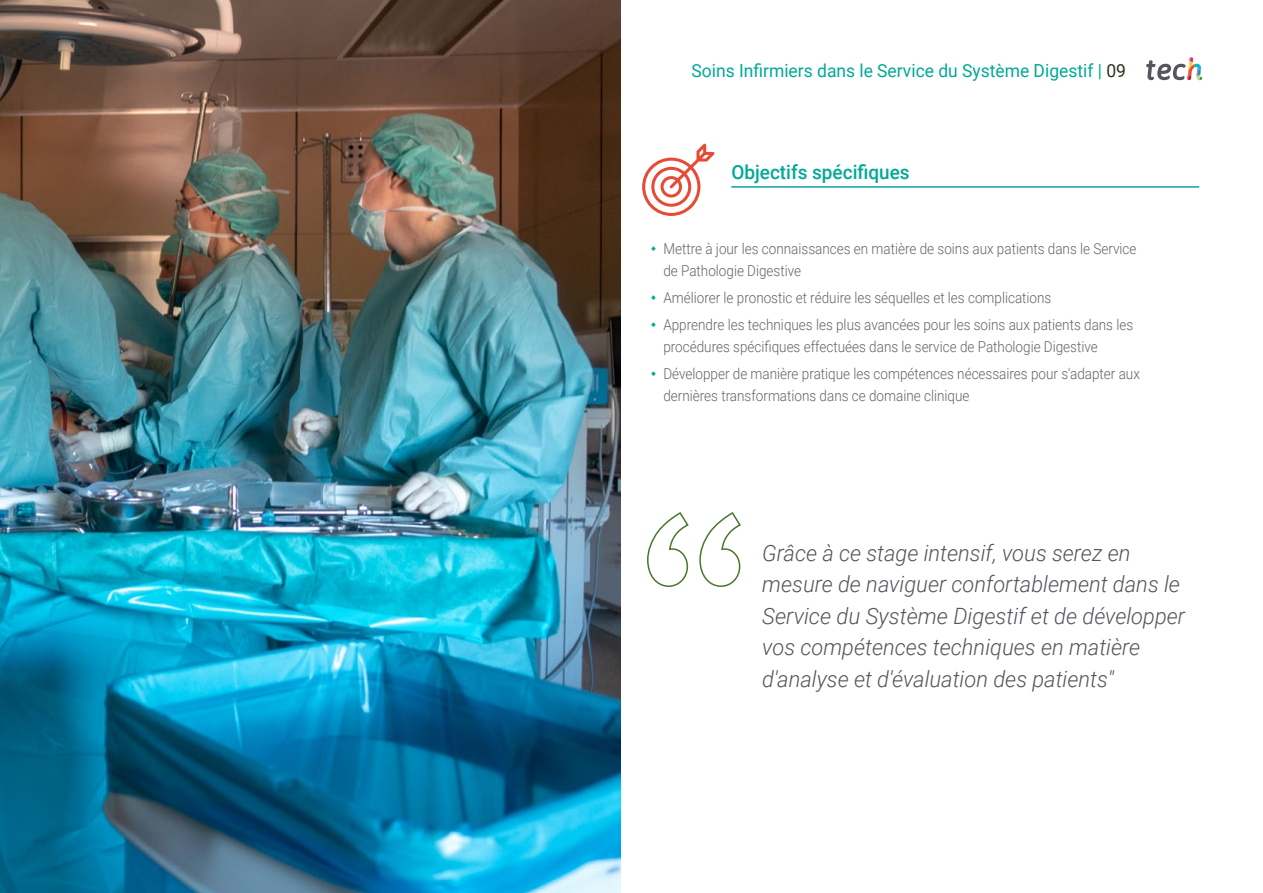
<style>
.page{position:relative;width:1263px;height:893px;background:#fff}
.page>*{position:absolute;margin:0;border:0;box-sizing:border-box;transform-origin:0 0}
.t1{font:italic 300 22.5px/31.5px "Roboto";color:#52555b}
.t2{font:500 19.5px "Roboto";color:#00a996}
.t3{font:18px "Roboto";color:#00a996}
.t4{font:300 15px/26.7px "Roboto";color:#61646a;scale:.9 1}
.s1{color:#312e20}
</style>
<div class="page">
<svg style="left:1146px;top:57px;width:56px;height:24px"></svg>
<svg style="left:647px;top:512px;width:94px;height:75px"></svg>
<img style="left:0;top:0;width:621px;height:893px">
<svg style="left:642px;top:144px;width:72px;height:72px"></svg>
<hr style="left:731px;top:186px;width:468px;height:1px;background:#00a996">
<p class="t3" style="left:692px;top:58px;width:436px">Soins Infirmiers dans le Service du Système Digestif | <span class="s1">09</span></p>
<h2 class="t2" style="left:731px;top:158px;width:180px">Objectifs spécifiques</h2>
<p class="t4" style="left:663px;top:237px;width:527px;line-height:22.5px">Mettre à jour les connaissances en matière de soins aux patients dans le Service de Pathologie Digestive</p>
<p class="t4" style="left:663px;top:284px;width:524px">Améliorer le pronostic et réduire les séquelles et les complications<br>Apprendre les techniques les plus avancées pour les soins aux patients dans les</p>
<p class="t4" style="left:663px;top:333px;width:531px">procédures spécifiques effectuées dans le service de Pathologie Digestive<br>Développer de manière pratique les compétences nécessaires pour s'adapter aux</p>
<p class="t4" style="left:663px;top:382px;width:342px">dernières transformations dans ce domaine clinique</p>
<h1 class="t1" style="left:762px;top:536px;width:424px">Grâce à ce stage intensif, vous serez en mesure de naviguer confortablement dans le Service du Système Digestif et de développer vos compétences techniques en matière d'analyse et d'évaluation des patients"</h1>
</div>
